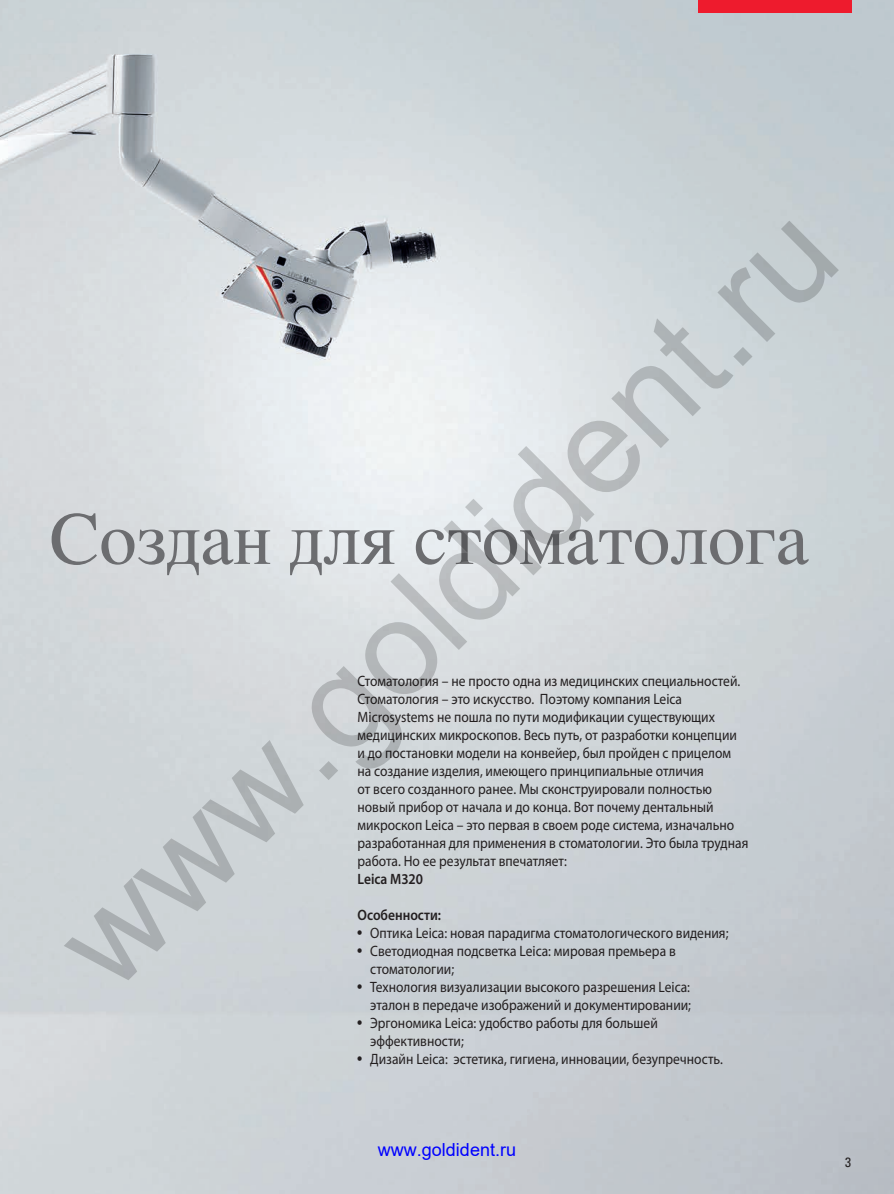
<style>
.page{position:relative;width:894px;height:1194px;background:#fff}
.page>*{position:absolute;margin:0;border:0;box-sizing:border-box;transform-origin:0 0}
.t1{font:135px "Arial";color:rgb(0 0 0/.18)}
.t2{font:75px "Times";color:#6c6d70}
.t3{font:18px "Arial";color:#00f}
.t4{font:15px/18px "Myriad Pro";color:#231f20;scale:.9 1}
.t5{font:600 15px "Myriad Pro";color:#231f20;scale:.9 1}
.t6{font:condensed 13.5px "Univers LT Std";color:#231f20}
.s1{font-family:"Univers LT Std";font-stretch:condensed}
</style>
<div class="page">
<img style="left:0;top:0;width:893px;height:1194px">
<div style="left:697px;top:0;width:153px;height:13px;background:#ee1b2d"></div>
<h1 class="t1" style="left:14px;top:896px;width:1037px;rotate:-45deg">www.goldident.ru</h1>
<h2 class="t2" style="left:49px;top:468px;width:760px">Создан для стоматолога</h2>
<p class="t4" style="left:357px;top:672px;width:435px">Стоматология – не просто одна из медицинских специальностей.<br>Стоматология – это искусство. Поэтому компания Leica Microsystems не пошла по пути модификации существующих медицинских микроскопов. Весь путь, от разработки концепции<br>и до постановки модели на конвейер, был пройден с прицелом на создание изделия, имеющего принципиальные отличия<br>от всего созданного ранее. Мы сконструировали полностью новый прибор от начала и до конца. Вот почему дентальный микроскоп Leica – это первая в своем роде система, изначально разработанная для применения в стоматологии. Это была трудная работа. Но ее результат впечатляет:</p>
<p class="t5" style="left:357px;top:869px;width:74px">Leica M320</p>
<p class="t5" style="left:357px;top:905px;width:94px">Особенности:</p>
<p class="t4" style="left:357px;top:924px;width:413px"><span class="s1">•</span> Оптика Leica: новая парадигма стоматологического видения;</p>
<p class="t4" style="left:370px;top:942px;width:341px;text-indent:-13px"><span class="s1">•</span> Светодиодная подсветка Leica: мировая премьера в стоматологии;</p>
<p class="t4" style="left:357px;top:978px;width:372px;text-align:right"><span class="s1">•</span> Технология визуализации высокого разрешения Leica: эталон в передаче изображений и документировании;</p>
<p class="t4" style="left:370px;top:1014px;width:321px;text-indent:-13px"><span class="s1">•</span> Эргономика Leica: удобство работы для большей эффективности;</p>
<p class="t4" style="left:357px;top:1050px;width:407px"><span class="s1">•</span> Дизайн Leica: эстетика, гигиена, инновации, безупречность.</p>
<p class="t3" style="left:378px;top:1137px;width:140px">www.goldident.ru</p>
<p class="t6" style="left:844px;top:1153px;width:7px">3</p>
</div>
